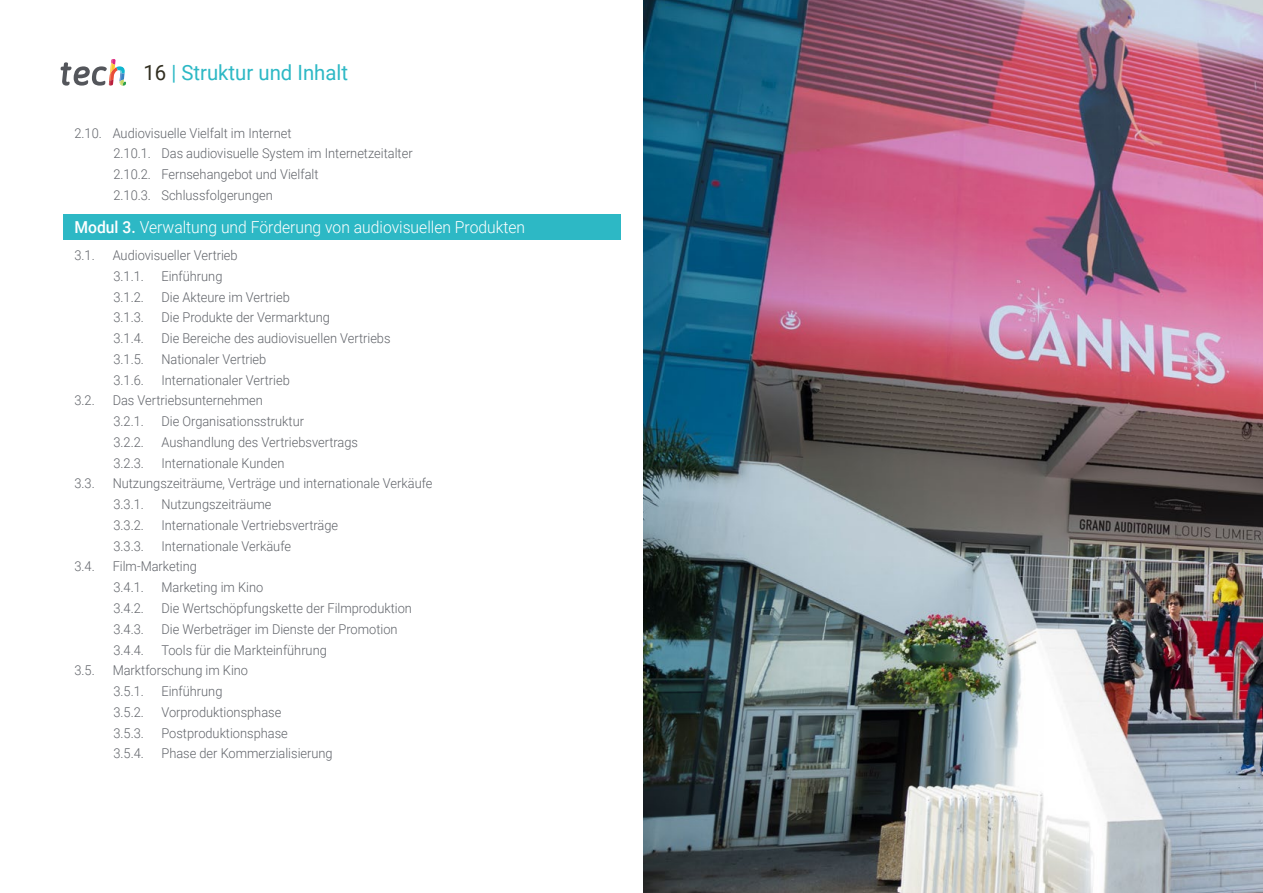
<style>
.page{position:relative;width:1263px;height:893px;background:#fff}
.page>*{position:absolute;margin:0;border:0;box-sizing:border-box;transform-origin:0 0}
.t1{font:21px "Roboto";color:#2db8c5}
.t2{font:300 16.5px "Roboto";color:#fff;scale:.95 1}
.t3{font:300 13.5px/20.7px "Roboto";color:#61646a;scale:.95 1}
.s1{color:#312e20}
.s2{font-weight:500}
</style>
<div class="page">
<img style="left:643px;top:0;width:620px;height:893px">
<svg style="left:61px;top:59px;width:65px;height:27px"></svg>
<div style="left:63px;top:214px;width:558px;height:25px;background:#2db8c5"></div>
<h1 class="t1" style="left:144px;top:57px;width:206px"><span class="s1">16</span> | Struktur und Inhalt</h1>
<p class="t3" style="left:113px;top:122px;width:316px;text-indent:-39px">2.10. Audiovisuelle Vielfalt im Internet<br>2.10.1. Das audiovisuelle System im Internetzeitalter 2.10.2. Fernsehangebot und Vielfalt<br>2.10.3. Schlussfolgerungen</p>
<p class="t2" style="left:74px;top:216px;width:476px"><span class="s2">Modul 3.</span> Verwaltung und Förderung von audiovisuellen Produkten</p>
<p class="t3" style="left:74px;top:245px;width:23px">3.1.</p>
<p class="t3" style="left:113px;top:245px;width:133px">Audiovisueller Vertrieb<br>3.1.1.</p>
<p class="t3" style="left:161px;top:265px;width:66px">Einführung</p>
<p class="t3" style="left:113px;top:286px;width:34px">3.1.2.</p>
<p class="t3" style="left:161px;top:286px;width:137px">Die Akteure im Vertrieb</p>
<p class="t3" style="left:113px;top:307px;width:34px">3.1.3.</p>
<p class="t3" style="left:161px;top:307px;width:179px">Die Produkte der Vermarktung</p>
<p class="t3" style="left:113px;top:328px;width:34px">3.1.4.</p>
<p class="t3" style="left:161px;top:328px;width:243px">Die Bereiche des audiovisuellen Vertriebs</p>
<p class="t3" style="left:113px;top:348px;width:34px">3.1.5.</p>
<p class="t3" style="left:161px;top:348px;width:112px">Nationaler Vertrieb</p>
<p class="t3" style="left:113px;top:369px;width:34px">3.1.6.</p>
<p class="t3" style="left:161px;top:369px;width:137px">Internationaler Vertrieb</p>
<p class="t3" style="left:74px;top:390px;width:23px">3.2.</p>
<p class="t3" style="left:113px;top:390px;width:160px">Das Vertriebsunternehmen<br>3.2.1.</p>
<p class="t3" style="left:161px;top:411px;width:152px">Die Organisationsstruktur</p>
<p class="t3" style="left:113px;top:431px;width:34px">3.2.2.</p>
<p class="t3" style="left:161px;top:431px;width:208px">Aushandlung des Vertriebsvertrags</p>
<p class="t3" style="left:113px;top:452px;width:34px">3.2.3.</p>
<p class="t3" style="left:161px;top:452px;width:131px">Internationale Kunden</p>
<p class="t3" style="left:74px;top:473px;width:23px">3.3.</p>
<p class="t3" style="left:113px;top:473px;width:338px">Nutzungszeiträume, Verträge und internationale Verkäufe<br>3.3.1.</p>
<p class="t3" style="left:161px;top:494px;width:117px">Nutzungszeiträume</p>
<p class="t3" style="left:113px;top:514px;width:34px">3.3.2.</p>
<p class="t3" style="left:161px;top:514px;width:187px">Internationale Vertriebsverträge</p>
<p class="t3" style="left:113px;top:535px;width:34px">3.3.3.</p>
<p class="t3" style="left:161px;top:535px;width:138px">Internationale Verkäufe</p>
<p class="t3" style="left:74px;top:556px;width:23px">3.4.</p>
<p class="t3" style="left:113px;top:556px;width:90px">Film-Marketing<br>3.4.1.</p>
<p class="t3" style="left:161px;top:577px;width:109px">Marketing im Kino</p>
<p class="t3" style="left:113px;top:597px;width:34px">3.4.2.</p>
<p class="t3" style="left:161px;top:597px;width:265px">Die Wertschöpfungskette der Filmproduktion</p>
<p class="t3" style="left:113px;top:618px;width:34px">3.4.3.</p>
<p class="t3" style="left:161px;top:618px;width:250px">Die Werbeträger im Dienste der Promotion</p>
<p class="t3" style="left:113px;top:639px;width:34px">3.4.4.</p>
<p class="t3" style="left:161px;top:639px;width:176px">Tools für die Markteinführung</p>
<p class="t3" style="left:74px;top:660px;width:23px">3.5.</p>
<p class="t3" style="left:113px;top:660px;width:144px">Marktforschung im Kino<br>3.5.1.</p>
<p class="t3" style="left:161px;top:680px;width:66px">Einführung</p>
<p class="t3" style="left:113px;top:701px;width:34px">3.5.2.</p>
<p class="t3" style="left:161px;top:701px;width:128px">Vorproduktionsphase</p>
<p class="t3" style="left:113px;top:722px;width:34px">3.5.3.</p>
<p class="t3" style="left:161px;top:722px;width:135px">Postproduktionsphase</p>
<p class="t3" style="left:113px;top:743px;width:34px">3.5.4.</p>
<p class="t3" style="left:161px;top:743px;width:182px">Phase der Kommerzialisierung</p>
</div>
